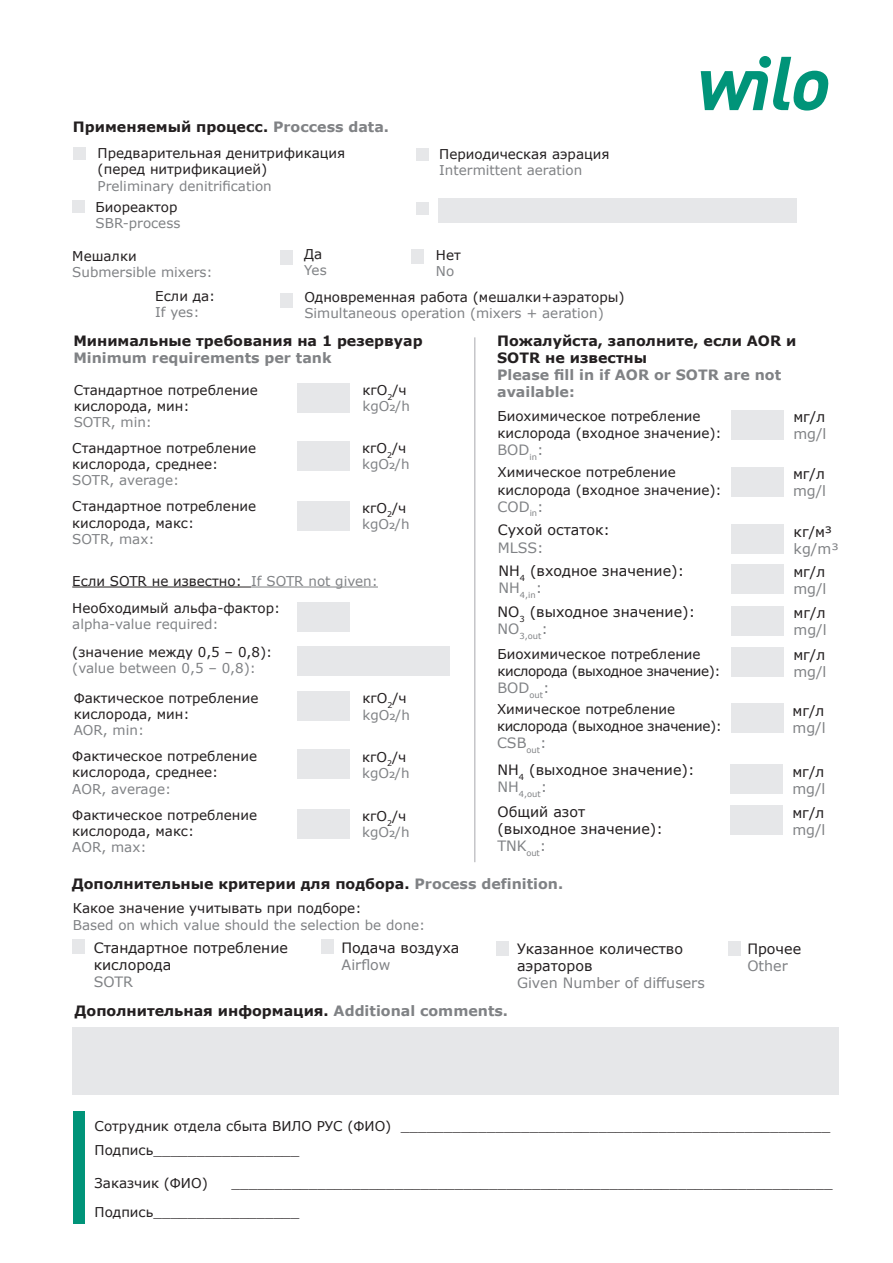
<style>
.page{position:relative;width:893px;height:1263px;background:#fff}
.page>*{position:absolute;margin:0;border:0;box-sizing:border-box;transform-origin:0 0}
.t1{font:14.25px/17.1px "Verdana";color:#231f20}
.t2{font:700 14.25px/17.1px "Verdana";color:#231f20}
.t3{font:14.25px "Verdana";color:#808285}
.t4{font:700 14.25px/17.1px "Verdana";color:#808285}
.t5{font:13.5px/16.2px "Verdana";color:#231f20}
.t6{font:13.5px/16.2px "Verdana";color:#808285}
.t7{font:13.5px/17.1px "Verdana";letter-spacing:-.025em;color:#231f20}
.t8{font:8.25px "Verdana";color:#808285}
.s1{color:#808285}
.s2{color:#231f20}
</style>
<div class="page">
<div style="left:73px;top:147px;width:13px;height:13px;background:#e6e7e9"></div>
<div style="left:72px;top:200px;width:13px;height:13px;background:#e6e7e9"></div>
<div style="left:416px;top:148px;width:13px;height:13px;background:#e6e7e9"></div>
<div style="left:72px;top:1028px;width:767px;height:67px;background:#e6e7e9"></div>
<div style="left:73px;top:1111px;width:11px;height:113px;background:#009479"></div>
<svg style="left:701px;top:56px;width:127px;height:55px"></svg>
<div style="left:416px;top:202px;width:13px;height:13px;background:#e6e7e9"></div>
<div style="left:438px;top:199px;width:359px;height:24px;background:#e6e7e9"></div>
<div style="left:280px;top:251px;width:13px;height:14px;background:#e6e7e9"></div>
<div style="left:411px;top:250px;width:13px;height:14px;background:#e6e7e9"></div>
<div style="left:280px;top:293px;width:13px;height:15px;background:#e6e7e9"></div>
<div style="left:298px;top:383px;width:52px;height:30px;background:#e6e7e9"></div>
<div style="left:297px;top:441px;width:52px;height:30px;background:#e6e7e9"></div>
<div style="left:297px;top:501px;width:52px;height:29px;background:#e6e7e9"></div>
<hr style="left:72px;top:587px;width:179px;height:1px;background:#231f20">
<hr style="left:251px;top:587px;width:127px;height:1px;background:#808285">
<div style="left:297px;top:602px;width:52px;height:29px;background:#e6e7e9"></div>
<div style="left:297px;top:646px;width:153px;height:29px;background:#e6e7e9"></div>
<div style="left:298px;top:692px;width:52px;height:29px;background:#e6e7e9"></div>
<div style="left:297px;top:750px;width:52px;height:29px;background:#e6e7e9"></div>
<div style="left:297px;top:809px;width:52px;height:29px;background:#e6e7e9"></div>
<div style="left:731px;top:410px;width:52px;height:29px;background:#e6e7e9"></div>
<div style="left:731px;top:467px;width:53px;height:29px;background:#e6e7e9"></div>
<div style="left:731px;top:524px;width:53px;height:30px;background:#e6e7e9"></div>
<hr style="left:474px;top:337px;width:1px;height:525px;background:#a8a9ad">
<div style="left:731px;top:565px;width:52px;height:29px;background:#e6e7e9"></div>
<div style="left:731px;top:606px;width:52px;height:29px;background:#e6e7e9"></div>
<div style="left:731px;top:647px;width:52px;height:29px;background:#e6e7e9"></div>
<div style="left:731px;top:704px;width:52px;height:29px;background:#e6e7e9"></div>
<div style="left:730px;top:764px;width:52px;height:29px;background:#e6e7e9"></div>
<div style="left:730px;top:806px;width:52px;height:29px;background:#e6e7e9"></div>
<div style="left:72px;top:939px;width:13px;height:14px;background:#e6e7e9"></div>
<div style="left:321px;top:939px;width:13px;height:14px;background:#e6e7e9"></div>
<div style="left:497px;top:941px;width:12px;height:14px;background:#e6e7e9"></div>
<div style="left:728px;top:941px;width:13px;height:14px;background:#e6e7e9"></div>
<p class="t2" style="left:73px;top:118px;width:318px">Применяемый процесс. <span class="s1">Proccess data.</span></p>
<p class="t5" style="left:98px;top:145px;width:249px">Предварительная денитрификация (перед нитрификацией)</p>
<p class="t6" style="left:98px;top:177px;width:176px">Preliminary denitrification</p>
<p class="t5" style="left:96px;top:198px;width:83px">Биореактор</p>
<p class="t6" style="left:96px;top:215px;width:86px">SBR-process</p>
<p class="t5" style="left:439px;top:146px;width:172px">Периодическая аэрация</p>
<p class="t6" style="left:439px;top:162px;width:145px">Intermittent aeration</p>
<p class="t5" style="left:304px;top:246px;width:20px">Да</p>
<p class="t6" style="left:304px;top:262px;width:24px">Yes</p>
<p class="t5" style="left:436px;top:247px;width:26px">Нет</p>
<p class="t6" style="left:436px;top:263px;width:20px">No</p>
<p class="t5" style="left:304px;top:288px;width:322px">Одновременная работа (мешалки+аэраторы)</p>
<p class="t6" style="left:304px;top:305px;width:301px">Simultaneous operation (mixers + aeration)</p>
<p class="t2" style="left:73px;top:332px;width:351px">Минимальные требования на 1 резервуар</p>
<p class="t4" style="left:73px;top:349px;width:260px">Minimum requirements per tank</p>
<p class="t5" style="left:74px;top:381px;width:185px">Стандартное потребление кислорода, мин:</p>
<p class="t6" style="left:74px;top:414px;width:80px">SOTR, min:</p>
<p class="t5" style="left:72px;top:248px;width:66px">Мешалки</p>
<p class="t6" style="left:72px;top:264px;width:142px">Submersible mixers:</p>
<p class="t5" style="left:155px;top:287px;width:62px">Если да:</p>
<p class="t6" style="left:155px;top:304px;width:46px">If yes:</p>
<p class="t2" style="left:497px;top:332px;width:301px">Пожалуйста, заполните, если AOR и<br>SOTR не известны</p>
<p class="t4" style="left:497px;top:366px;width:286px">Please fill in if AOR or SOTR are not available:</p>
<p class="t5" style="left:497px;top:407px;width:226px;line-height:17.1px">Биохимическое потребление кислорода (входное значение):</p>
<p class="t3" style="left:497px;top:440px;width:47px">BOD<sub>in</sub>:</p>
<p class="t5" style="left:362px;top:382px;width:46px">кгО<sub>2</sub>/ч</p>
<p class="t6" style="left:362px;top:398px;width:49px">kgO2/h</p>
<p class="t1" style="left:793px;top:408px;width:33px">мг/л</p>
<p class="t3" style="left:793px;top:424px;width:35px">mg/l</p>
<p class="t5" style="left:72px;top:440px;width:185px">Стандартное потребление кислорода, среднее:</p>
<p class="t6" style="left:72px;top:472px;width:109px">SOTR, average:</p>
<p class="t5" style="left:72px;top:498px;width:185px">Стандартное потребление кислорода, макс:</p>
<p class="t6" style="left:72px;top:531px;width:84px">SOTR, max:</p>
<p class="t5" style="left:362px;top:440px;width:46px">кгО<sub>2</sub>/ч</p>
<p class="t6" style="left:362px;top:456px;width:49px">kgO2/h</p>
<p class="t5" style="left:362px;top:500px;width:46px">кгО<sub>2</sub>/ч</p>
<p class="t6" style="left:362px;top:516px;width:49px">kgO2/h</p>
<p class="t5" style="left:497px;top:464px;width:226px;line-height:17.1px">Химическое потребление кислорода (входное значение):</p>
<p class="t3" style="left:497px;top:497px;width:48px">COD<sub>in</sub>:</p>
<p class="t1" style="left:793px;top:465px;width:33px">мг/л</p>
<p class="t3" style="left:793px;top:481px;width:35px">mg/l</p>
<p class="t1" style="left:794px;top:523px;width:39px">кг/м3</p>
<p class="t3" style="left:794px;top:539px;width:47px">kg/m³</p>
<p class="t1" style="left:498px;top:521px;width:114px">Сухой остаток:</p>
<p class="t3" style="left:498px;top:537px;width:47px">MLSS:</p>
<p class="t5" style="left:72px;top:573px;width:307px">Если SOTR не известно: <span class="s1">If SOTR not given:</span></p>
<p class="t5" style="left:72px;top:600px;width:210px">Необходимый альфа-фактор:</p>
<p class="t6" style="left:72px;top:616px;width:148px">alpha-value required:</p>
<p class="t5" style="left:72px;top:644px;width:202px">(значение между 0,5 – 0,8):</p>
<p class="t6" style="left:72px;top:660px;width:185px">(value between 0,5 – 0,8):</p>
<p class="t5" style="left:74px;top:690px;width:186px">Фактическое потребление кислорода, мин:</p>
<p class="t6" style="left:74px;top:722px;width:72px">AOR, min:</p>
<p class="t5" style="left:362px;top:690px;width:46px">кгО<sub>2</sub>/ч</p>
<p class="t6" style="left:362px;top:706px;width:49px">kgO2/h</p>
<p class="t5" style="left:72px;top:748px;width:186px">Фактическое потребление кислорода, среднее:</p>
<p class="t6" style="left:72px;top:780px;width:101px">AOR, average:</p>
<p class="t5" style="left:72px;top:807px;width:186px">Фактическое потребление кислорода, макс:</p>
<p class="t6" style="left:72px;top:839px;width:76px">AOR, max:</p>
<p class="t5" style="left:362px;top:748px;width:46px">кгО<sub>2</sub>/ч</p>
<p class="t6" style="left:362px;top:765px;width:49px">kgO2/h</p>
<p class="t5" style="left:362px;top:808px;width:46px">кгО<sub>2</sub>/ч</p>
<p class="t6" style="left:362px;top:824px;width:49px">kgO2/h</p>
<p class="t1" style="left:498px;top:562px;width:187px">NH<sub>4</sub> (входное значение):</p>
<p class="t8" style="left:498px;top:589px;width:45px"><sup>NH</sup>4,in<sup>:</sup></p>
<p class="t1" style="left:498px;top:603px;width:199px">NО<sub>3</sub> (выходное значение):</p>
<p class="t8" style="left:498px;top:630px;width:52px"><sup>NO</sup>3,out<sup>:</sup></p>
<p class="t5" style="left:497px;top:645px;width:225px;line-height:17.1px">Биохимическое потребление кислорода (выходное значение):</p>
<p class="t3" style="left:497px;top:678px;width:54px">BOD<sub>out</sub>:</p>
<p class="t7" style="left:497px;top:700px;width:227px">Химическое потребление кислорода (выходное значение):</p>
<p class="t3" style="left:497px;top:733px;width:51px">CSB<sub>out</sub>:</p>
<p class="t1" style="left:497px;top:761px;width:198px">NH<sub>4</sub> (выходное значение):</p>
<p class="t8" style="left:497px;top:788px;width:51px"><sup>NH</sup>4,out<sup>:</sup></p>
<p class="t1" style="left:497px;top:803px;width:167px">Общий азот (выходное значение):</p>
<p class="t3" style="left:497px;top:836px;width:50px">TNK<sub>out</sub>:</p>
<p class="t2" style="left:72px;top:875px;width:493px">Дополнительные критерии для подбора. <span class="s1">Process definition.</span></p>
<p class="t6" style="left:73px;top:900px;width:354px"><span class="s2">Какое значение учитывать при подборе:<br></span>Based on which value should the selection be done:</p>
<p class="t1" style="left:94px;top:939px;width:196px">Стандартное потребление кислорода</p>
<p class="t3" style="left:94px;top:972px;width:41px">SOTR</p>
<p class="t1" style="left:342px;top:939px;width:119px">Подача воздуха</p>
<p class="t3" style="left:342px;top:955px;width:50px">Airflow</p>
<p class="t1" style="left:517px;top:940px;width:168px">Указанное количество аэраторов</p>
<p class="t3" style="left:517px;top:973px;width:189px">Given Number of diffusers</p>
<p class="t2" style="left:75px;top:1002px;width:435px">Дополнительная информация. <span class="s1">Additional comments.</span></p>
<p class="t1" style="left:793px;top:563px;width:33px">мг/л</p>
<p class="t3" style="left:793px;top:579px;width:35px">mg/l</p>
<p class="t1" style="left:794px;top:604px;width:33px">мг/л</p>
<p class="t3" style="left:794px;top:620px;width:35px">mg/l</p>
<p class="t1" style="left:793px;top:646px;width:33px">мг/л</p>
<p class="t3" style="left:793px;top:662px;width:35px">mg/l</p>
<p class="t1" style="left:792px;top:702px;width:33px">мг/л</p>
<p class="t3" style="left:792px;top:718px;width:35px">mg/l</p>
<p class="t1" style="left:792px;top:763px;width:33px">мг/л</p>
<p class="t3" style="left:792px;top:779px;width:35px">mg/l</p>
<p class="t1" style="left:792px;top:804px;width:33px">мг/л</p>
<p class="t3" style="left:792px;top:820px;width:35px">mg/l</p>
<p class="t1" style="left:747px;top:940px;width:55px">Прочее</p>
<p class="t3" style="left:747px;top:956px;width:42px">Other</p>
<p class="t5" style="left:95px;top:1117px;width:737px">Сотрудник отдела сбыта ВИЛО РУС (ФИО) __________________________________________________</p>
<p class="t5" style="left:95px;top:1142px;width:206px">Подпись_________________</p>
<p class="t5" style="left:95px;top:1174px;width:115px">Заказчик (ФИО)</p>
<p class="t5" style="left:232px;top:1174px;width:603px">______________________________________________________________________</p>
<p class="t5" style="left:95px;top:1203px;width:206px">Подпись_________________</p>
</div>
